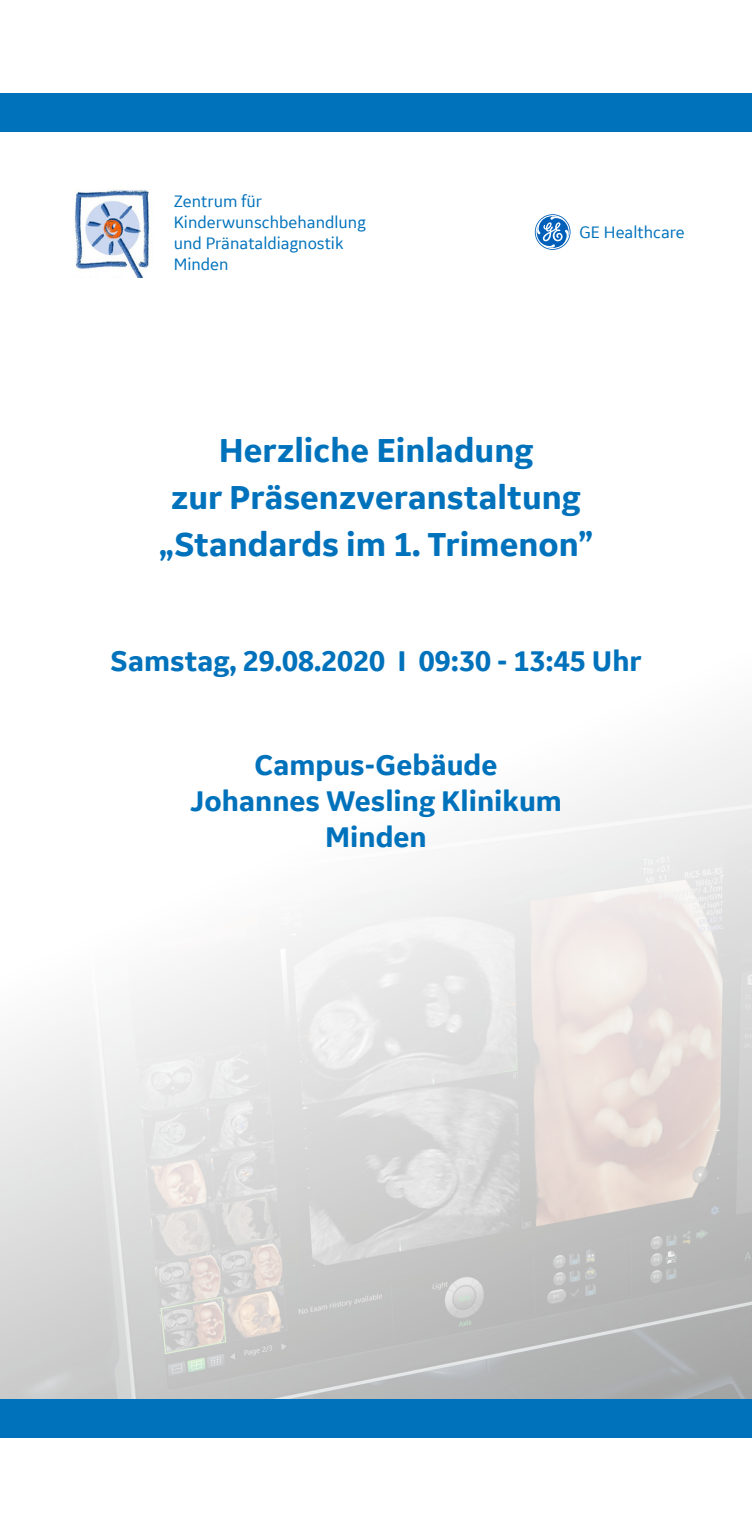
<style>
.page{position:relative;width:752px;height:1531px;background:#fff}
.page>*{position:absolute;margin:0;border:0;box-sizing:border-box;transform-origin:0 0}
.t1{font:700 35px/47px "GE Inspira Sans";color:#0072bc;text-align:center}
.t2{font:700 30px/36px "GE Inspira Sans";color:#0072bc;text-align:center}
.t3{font:17.5px/21px "GE Inspira Sans";color:#0072bc}
</style>
<div class="page">
<img style="left:0;top:228px;width:751px;height:1171px">
<div style="left:0;top:93px;width:751px;height:39px;background:#0072bc"></div>
<div style="left:0;top:1399px;width:751px;height:39px;background:#0072bc"></div>
<svg style="left:534px;top:214px;width:36px;height:36px"></svg>
<img style="left:71px;top:190px;width:85px;height:87px">
<p class="t3" style="left:174px;top:190px;width:193px">Zentrum für<br>Kinderwunschbehandlung und Pränataldiagnostik<br>Minden</p>
<p class="t3" style="left:579px;top:221px;width:107px">GE Healthcare</p>
<p class="t1" style="left:159px;top:426px;width:435px">Herzliche Einladung<br>zur Präsenzveranstaltung „Standards im 1. Trimenon”</p>
<p class="t2" style="left:110px;top:642px;width:532px">Samstag, 29.08.2020 I 09:30 - 13:45 Uhr</p>
<p class="t2" style="left:190px;top:746px;width:373px">Campus-Gebäude<br>Johannes Wesling Klinikum<br>Minden</p>
</div>
